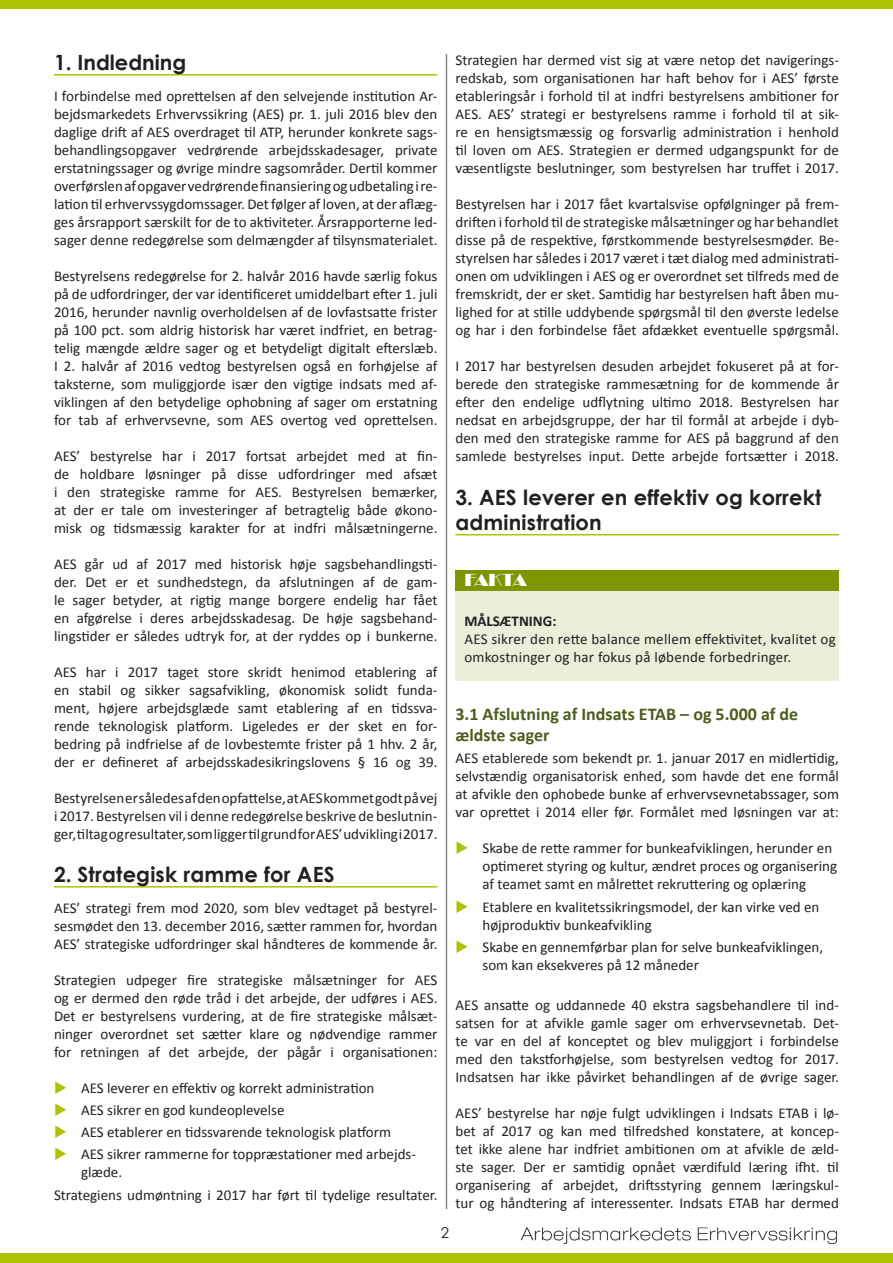
<style>
.page{position:relative;width:893px;height:1263px;background:#fff}
.page>*{position:absolute;margin:0;border:0;box-sizing:border-box;transform-origin:0 0}
.Overskrift{font:700 21px/25.2px "Century Gothic";letter-spacing:.01em;color:#231f20}
.Underoverskrift{font:700 18px/21.6px "Calibri";color:#4d5d1e}
.Fakta{font:18px "Broadway";letter-spacing:-.035em;color:#fff}
.t1{font:15px/18px "Calibri";color:#231f20;text-align:justify}
.t2{font:15px "Century Gothic";color:#231f20}
.s1{font-weight:700}
</style>
<div class="page">
<img style="left:521px;top:1227px;width:316px;height:17px">
<hr style="left:446px;top:54px;width:1px;height:1155px;background:#878787">
<div style="left:0;top:0;width:893px;height:9px;background:#adc200"></div>
<div style="left:0;top:1254px;width:893px;height:9px;background:#adc200"></div>
<hr style="left:54px;top:74px;width:383px;height:2px;background:#adc200">
<hr style="left:54px;top:886px;width:383px;height:1px;background:#adc200">
<hr style="left:455px;top:534px;width:384px;height:1px;background:#adc200">
<div style="left:455px;top:570px;width:384px;height:20px;background:#7d9600"></div>
<div style="left:455px;top:590px;width:384px;height:90px;background:#ebefd9"></div>
<p class="Overskrift" style="left:54px;top:49px;width:134px">1. Indledning</p>
<p class="t1" style="left:54px;top:87px;width:385px">I forbindelse med oprettelsen af den selvejende institution Ar&shy;bejdsmarkedets Erhvervssikring (AES) pr. 1. juli 2016 blev den daglige drift af AES overdraget til ATP, herunder konkrete sags&shy;behandlingsopgaver vedrørende arbejdsskadesager, private erstatningssager og øvrige mindre sagsområder. Dertil kommer overførslen af opgaver vedrørende finansiering og udbetaling i re&shy;lation til erhvervssygdomssager. Det følger af loven, at der aflæg&shy;ges årsrapport særskilt for de to aktiviteter. Årsrapporterne led&shy;sager denne redegørelse som delmængder af tilsynsmaterialet.</p>
<p class="t1" style="left:54px;top:267px;width:385px">Bestyrelsens redegørelse for 2. halvår 2016 havde særlig fokus på de udfordringer, der var identificeret umiddelbart efter 1. juli 2016, herunder navnlig overholdelsen af de lovfastsatte frister på 100 pct. som aldrig historisk har været indfriet, en betrag&shy;telig mængde ældre sager og et betydeligt digitalt efterslæb.<br>I 2. halvår af 2016 vedtog bestyrelsen også en forhøjelse af taksterne, som muliggjorde især den vigtige indsats med af&shy;viklingen af den betydelige ophobning af sager om erstatning for tab af erhvervsevne, som AES overtog ved oprettelsen.</p>
<p class="t1" style="left:54px;top:447px;width:385px">AES’ bestyrelse har i 2017 fortsat arbejdet med at fin&shy;de holdbare løsninger på disse udfordringer med afsæt i den strategiske ramme for AES. Bestyrelsen bemærker, at der er tale om investeringer af betragtelig både økono&shy;misk og tidsmæssig karakter for at indfri målsætningerne.</p>
<p class="t1" style="left:54px;top:555px;width:385px">AES går ud af 2017 med historisk høje sagsbehandlingsti&shy;der. Det er et sundhedstegn, da afslutningen af de gam&shy;le sager betyder, at rigtig mange borgere endelig har fået en afgørelse i deres arbejdsskadesag. De høje sagsbehand&shy;lingstider er således udtryk for, at der ryddes op i bunkerne.</p>
<p class="t1" style="left:54px;top:663px;width:385px">AES har i 2017 taget store skridt henimod etablering af en stabil og sikker sagsafvikling, økonomisk solidt funda&shy;ment, højere arbejdsglæde samt etablering af en tidssva&shy;rende teknologisk platform. Ligeledes er der sket en for&shy;bedring på indfrielse af de lovbestemte frister på 1 hhv. 2 år, der er defineret af arbejdsskadesikringslovens § 16 og 39.</p>
<p class="t1" style="left:54px;top:789px;width:385px">Bestyrelsen er således af den opfattelse, at AES kommet godt på vej i 2017. Bestyrelsen vil i denne redegørelse beskrive de beslutnin&shy;ger, tiltag og resultater, som ligger til grund for AES’ udvikling i 2017.</p>
<p class="Overskrift" style="left:54px;top:861px;width:282px">2. Strategisk ramme for AES</p>
<p class="t1" style="left:54px;top:899px;width:385px">AES’ strategi frem mod 2020, som blev vedtaget på bestyrel&shy;sesmødet den 13. december 2016, sætter rammen for, hvordan AES’ strategiske udfordringer skal håndteres de kommende år.</p>
<p class="t1" style="left:54px;top:971px;width:385px">Strategien udpeger fire strategiske målsætninger for AES og er dermed den røde tråd i det arbejde, der udføres i AES.<br>Det er bestyrelsens vurdering, at de fire strategiske målsæt&shy;ninger overordnet set sætter klare og nødvendige rammer for retningen af det arbejde, der pågår i organisationen:</p>
<p class="t1" style="left:81px;top:1079px;width:295px">AES leverer en effektiv og korrekt administration</p>
<p class="t1" style="left:81px;top:1101px;width:205px">AES sikrer en god kundeoplevelse</p>
<p class="t1" style="left:81px;top:1123px;width:312px">AES etablerer en tidssvarende teknologisk platform</p>
<p class="t1" style="left:81px;top:1145px;width:336px">AES sikrer rammerne for toppræstationer med arbejds&shy;glæde.</p>
<p class="t1" style="left:54px;top:1186px;width:385px">Strategiens udmøntning i 2017 har ført til tydelige resultater.</p>
<p class="t1" style="left:455px;top:51px;width:385px">Strategien har dermed vist sig at være netop det navigerings&shy;redskab, som organisationen har haft behov for i AES’ første etableringsår i forhold til at indfri bestyrelsens ambitioner for AES. AES’ strategi er bestyrelsens ramme i forhold til at sik&shy;re en hensigtsmæssig og forsvarlig administration i henhold til loven om AES. Strategien er dermed udgangspunkt for de væsentligste beslutninger, som bestyrelsen har truffet i 2017.</p>
<p class="t1" style="left:455px;top:195px;width:385px">Bestyrelsen har i 2017 fået kvartalsvise opfølgninger på frem&shy;driften i forhold til de strategiske målsætninger og har behandlet disse på de respektive, førstkommende bestyrelsesmøder. Be&shy;styrelsen har således i 2017 været i tæt dialog med administrati&shy;onen om udviklingen i AES og er overordnet set tilfreds med de fremskridt, der er sket. Samtidig har bestyrelsen haft åben mu&shy;lighed for at stille uddybende spørgsmål til den øverste ledelse og har i den forbindelse fået afdækket eventuelle spørgsmål.</p>
<p class="t1" style="left:455px;top:357px;width:385px">I 2017 har bestyrelsen desuden arbejdet fokuseret på at for&shy;berede den strategiske rammesætning for de kommende år efter den endelige udflytning ultimo 2018. Bestyrelsen har nedsat en arbejdsgruppe, der har til formål at arbejde i dyb&shy;den med den strategiske ramme for AES på baggrund af den samlede bestyrelses input. Dette arbejde fortsætter i 2018.</p>
<p class="Overskrift" style="left:455px;top:483px;width:368px">3. AES leverer en effektiv og korrekt administration</p>
<p class="Fakta" style="left:464px;top:570px;width:64px">FAKTA</p>
<p class="t1" style="left:464px;top:612px;width:373px;text-align:left"><span class="s1">MÅLSÆTNING:<br></span>AES sikrer den rette balance mellem effektivitet, kvalitet og omkostninger og har fokus på løbende forbedringer.</p>
<p class="Underoverskrift" style="left:455px;top:703px;width:344px">3.1 Afslutning af Indsats ETAB – og 5.000 af de ældste sager</p>
<p class="t1" style="left:455px;top:749px;width:385px">AES etablerede som bekendt pr. 1. januar 2017 en midlertidig, selvstændig organisatorisk enhed, som havde det ene formål at afvikle den ophobede bunke af erhvervsevnetabssager, som var oprettet i 2014 eller før. Formålet med løsningen var at:</p>
<p class="t1" style="left:482px;top:839px;width:356px;text-align:left">Skabe de rette rammer for bunkeafviklingen, herunder en optimeret styring og kultur, ændret proces og organisering af teamet samt en målrettet rekruttering og oplæring</p>
<p class="t1" style="left:482px;top:898px;width:338px">Etablere en kvalitetssikringsmodel, der kan virke ved en højproduktiv bunkeafvikling</p>
<p class="t1" style="left:482px;top:938px;width:342px">Skabe en gennemførbar plan for selve bunkeafviklingen, som kan eksekveres på 12 måneder</p>
<p class="t1" style="left:455px;top:996px;width:385px">AES ansatte og uddannede 40 ekstra sagsbehandlere til ind&shy;satsen for at afvikle gamle sager om erhvervsevnetab. Det&shy;te var en del af konceptet og blev muliggjort i forbindelse med den takstforhøjelse, som bestyrelsen vedtog for 2017.<br>Indsatsen har ikke påvirket behandlingen af de øvrige sager.</p>
<p class="t1" style="left:455px;top:1104px;width:385px">AES’ bestyrelse har nøje fulgt udviklingen i Indsats ETAB i lø&shy;bet af 2017 og kan med tilfredshed konstatere, at koncep&shy;tet ikke alene har indfriet ambitionen om at afvikle de æld&shy;ste sager. Der er samtidig opnået værdifuld læring ifht. til organisering af arbejdet, driftsstyring gennem læringskul&shy;tur og håndtering af interessenter. Indsats ETAB har dermed</p>
<p class="t2" style="left:441px;top:1222px;width:10px">2</p>
</div>
